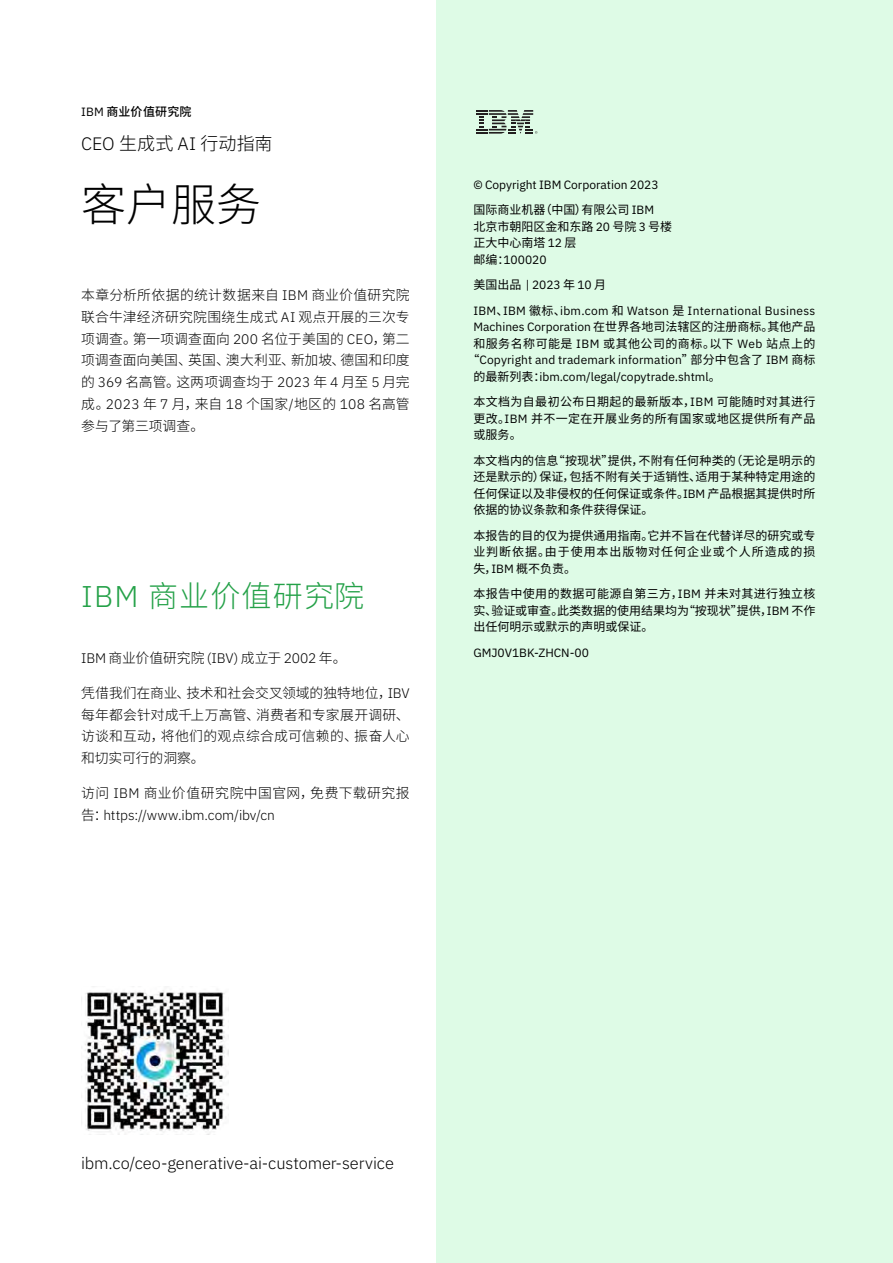
<style>
.page{position:relative;width:893px;height:1263px;background:#fff}
.page>*{position:absolute;margin:0;border:0;box-sizing:border-box;transform-origin:0 0}
.t1{font:300 45px "Noto Sans CJ Ksc";color:#000}
.t2{font:300 30px "Noto Sans CJ Ksc";letter-spacing:.04em;color:#24a148}
.t3{font:300 18px "Noto Sans CJ Ksc";letter-spacing:.01em;color:#000}
.t4{font:300 16.5px "IBM Plex Sans";letter-spacing:-.005em;color:#000}
.t5{font:300 13.8px/21.8px "Noto Sans CJ Ksc";letter-spacing:.015em;color:#000;text-align:justify}
.t6{font:300 13.8px "IBM Plex Sans";letter-spacing:-.01em;color:#000}
.t7{font:12px/16.5px "Noto Sans CJ Ksc";color:#000;text-align:justify}
.t8{font:12px/16.5px "IBM Plex Sans";color:#000}
.t9{font:12px/25.5px "IBM Plex Sans";letter-spacing:.025em;color:#000}
.t10{font:12px "Noto Sans CJ Ksc";letter-spacing:.04em;color:#000}
.t11{font:500 12px "Noto Sans CJ Ksc";letter-spacing:.015em;color:#000}
.s1{font-family:"IBM Plex Sans";font-weight:400}
.s2{font-family:"IBM Plex Sans"}
.s3{font-family:"Noto Sans CJ Ksc"}
</style>
<div class="page">
<div style="left:436px;top:0;width:457px;height:1263px;background:#defbe6"></div>
<svg style="left:476px;top:110px;width:61px;height:24px"></svg>
<img style="left:81px;top:986px;width:148px;height:148px">
<p class="t11" style="left:81px;top:105px;width:112px"><span class="s1">IBM</span> 商业价值研究院</p>
<h3 class="t3" style="left:81px;top:133px;width:193px"><span class="s2">CEO</span> 生成式 <span class="s2">AI</span> 行动指南</h3>
<h1 class="t1" style="left:81px;top:179px;width:181px">客户服务</h1>
<p class="t5" style="left:81px;top:284px;width:330px">本章分析所依据的统计数据来自 <span class="s2">IBM</span> 商业价值研究院联合牛津经济研究院围绕生成式 <span class="s2">AI</span> 观点开展的三次专项调查。第一项调查面向 <span class="s2">200</span> 名位于美国的 <span class="s2">CEO</span>，第二项调查面向美国、英国、澳大利亚、新加坡、德国和印度的 <span class="s2">369</span> 名高管。这两项调查均于 <span class="s2">2023</span> 年 <span class="s2">4</span> 月至 <span class="s2">5</span> 月完成。<span class="s2">2023</span> 年 <span class="s2">7</span> 月，来自 <span class="s2">18</span> 个国家<span class="s2">/</span>地区的 <span class="s2">108</span> 名高管参与了第三项调查。</p>
<h2 class="t2" style="left:81px;top:579px;width:284px"><span class="s2">IBM</span> 商业价值研究院</h2>
<p class="t6" style="left:81px;top:647px;width:267px">IBM <span class="s3">商业价值研究院</span> (IBV) <span class="s3">成立于</span> 2002 <span class="s3">年。</span></p>
<p class="t5" style="left:81px;top:682px;width:330px">凭借我们在商业、技术和社会交叉领域的独特地位，<span class="s2">IBV</span>每年都会针对成千上万高管、消费者和专家展开调研、访谈和互动，将他们的观点综合成可信赖的、振奋人心和切实可行的洞察。</p>
<p class="t5" style="left:81px;top:783px;width:330px">访问 <span class="s2">IBM</span> 商业价值研究院中国官网，免费下载研究报</p>
<p class="t6" style="left:81px;top:805px;width:195px"><span class="s3">告：</span>https://www.ibm.com/ibv/cn</p>
<p class="t8" style="left:473px;top:175px;width:187px">© Copyright IBM Corporation 2023</p>
<p class="t7" style="left:473px;top:202px;width:200px;text-align:left">国际商业机器（中国）有限公司 <span class="s2">IBM<br></span>北京市朝阳区金和东路 <span class="s2">20</span> 号院 <span class="s2">3</span> 号楼正大中心南塔 <span class="s2">12</span> 层</p>
<p class="t9" style="left:473px;top:246px;width:343px"><span class="s3">邮编：</span>100020<br><span class="s3">美国出品</span> | 2023 <span class="s3">年</span> 10 <span class="s3">月<br></span>IBM<span class="s3">、</span>IBM <span class="s3">徽标、</span>ibm.com <span class="s3">和</span> Watson <span class="s3">是</span> International Business</p>
<p class="t8" style="left:473px;top:318px;width:344px">Machines Corporation <span class="s3">在世界各地司法辖区的注册商标。其他产品</span></p>
<p class="t10" style="left:473px;top:337px;width:344px">和服务名称可能是 <span class="s2">IBM</span> 或其他公司的商标。以下 <span class="s2">Web</span> 站点上的</p>
<p class="t8" style="left:473px;top:351px;width:344px;text-indent:-6px"><span class="s3">“</span>Copyright and trademark information<span class="s3">”部分中包含了</span> IBM <span class="s3">商标的最新列表：</span>ibm.com/legal/copytrade.shtml<span class="s3">。</span></p>
<p class="t7" style="left:473px;top:394px;width:344px">本文档为自最初公布日期起的最新版本，<span class="s2">IBM</span> 可能随时对其进行更改。<span class="s2">IBM</span> 并不一定在开展业务的所有国家或地区提供所有产品或服务。</p>
<p class="t7" style="left:473px;top:452px;width:344px">本文档内的信息“按现状”提供，不附有任何种类的（无论是明示的还是默示的）保证，包括不附有关于适销性、适用于某种特定用途的任何保证以及非侵权的任何保证或条件。<span class="s2">IBM</span> 产品根据其提供时所依据的协议条款和条件获得保证。</p>
<p class="t7" style="left:473px;top:527px;width:344px">本报告的目的仅为提供通用指南。它并不旨在代替详尽的研究或专业判断依据。由于使用本出版物对任何企业或个人所造成的损失，<span class="s2">IBM</span> 概不负责。</p>
<p class="t7" style="left:473px;top:586px;width:344px">本报告中使用的数据可能源自第三方，<span class="s2">IBM</span> 并未对其进行独立核实、验证或审查。此类数据的使用结果均为“按现状”提供，<span class="s2">IBM</span> 不作出任何明示或默示的声明或保证。</p>
<p class="t8" style="left:473px;top:643px;width:117px">GMJ0V1BK-ZHCN-00</p>
<h3 class="t4" style="left:81px;top:1150px;width:315px">ibm.co/ceo-generative-ai-customer-service</h3>
</div>
